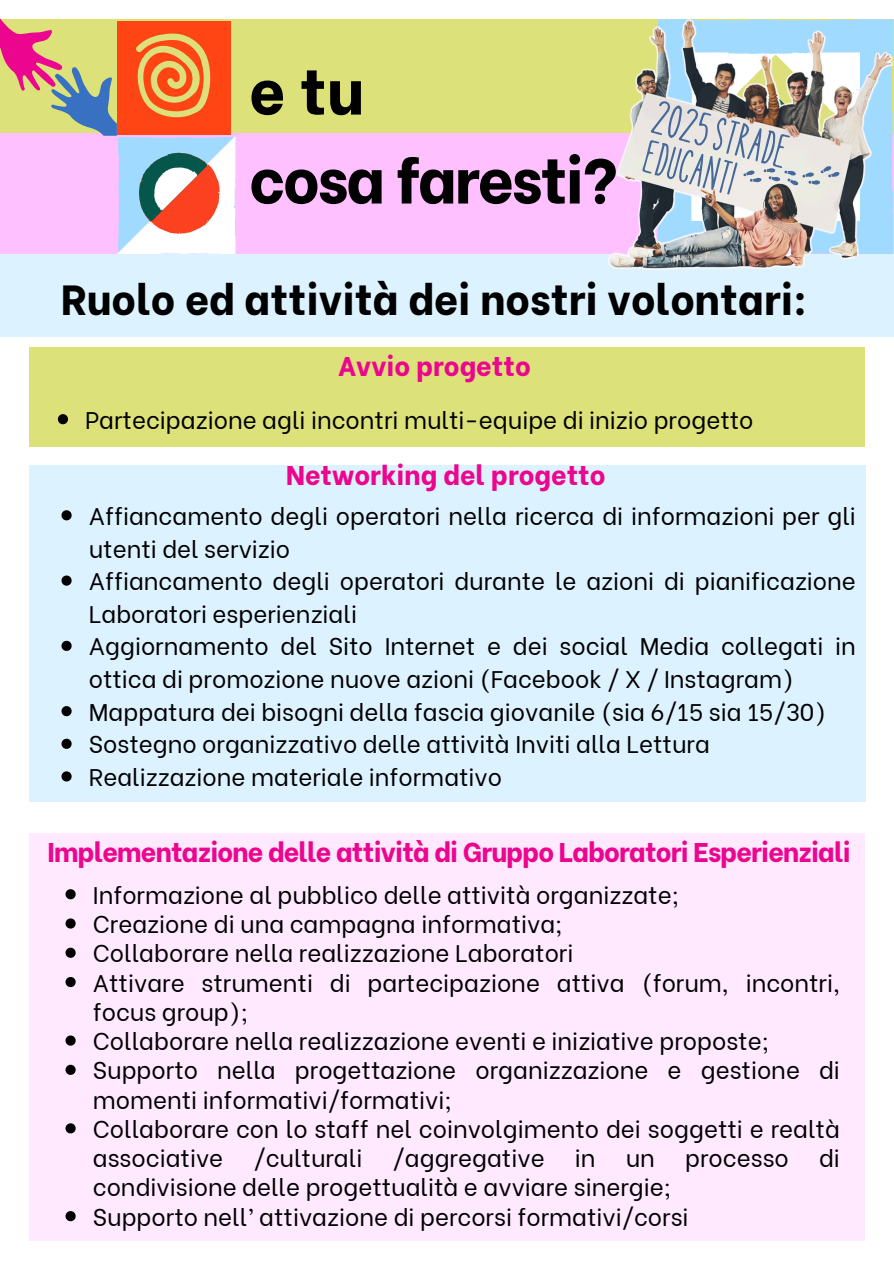
<style>
.page{position:relative;width:894px;height:1264px;background:#fff}
.page>*{position:absolute;margin:0;border:0;box-sizing:border-box;transform-origin:0 0}
.t1{font:800 63px "Be Vietnam";letter-spacing:-.035em;color:#000}
.t2{font:50.1px "Handwrite";color:#46699b}
.t3{font:49.5px "Handwrite";color:#46699b}
.t4{font:800 42px "Be Vietnam";color:#000}
.t5{font:800 27px "Be Vietnam";letter-spacing:-.03em;color:#ec058e}
.t6{font:800 27px "Be Vietnam";color:#ec058e}
.t7{font:24px/32.7px "Be Vietnam";color:#000}
</style>
<div class="page">
<div style="left:0;top:19px;width:893px;height:235px;background:#ffc0ff"></div>
<div style="left:0;top:19px;width:893px;height:114px;background:#dde179"></div>
<svg style="left:0;top:19px;width:235px;height:235px"></svg>
<div style="left:0;top:254px;width:893px;height:83px;background:#ddf2ff"></div>
<div style="left:30px;top:347px;width:834px;height:99px;background:#dde179"></div>
<svg style="left:58px;top:414px;width:10px;height:10px"></svg>
<div style="left:30px;top:465px;width:835px;height:336px;background:#ddf2ff"></div>
<svg style="left:61px;top:510px;width:11px;height:10px"></svg>
<svg style="left:61px;top:575px;width:11px;height:10px"></svg>
<svg style="left:61px;top:640px;width:11px;height:11px"></svg>
<svg style="left:61px;top:706px;width:11px;height:10px"></svg>
<svg style="left:61px;top:738px;width:11px;height:10px"></svg>
<svg style="left:61px;top:771px;width:11px;height:10px"></svg>
<div style="left:30px;top:833px;width:834px;height:408px;background:#ffe9ff"></div>
<svg style="left:65px;top:889px;width:11px;height:10px"></svg>
<svg style="left:65px;top:918px;width:11px;height:10px"></svg>
<svg style="left:65px;top:947px;width:11px;height:10px"></svg>
<svg style="left:65px;top:977px;width:11px;height:10px"></svg>
<svg style="left:65px;top:1035px;width:11px;height:10px"></svg>
<svg style="left:65px;top:1064px;width:11px;height:10px"></svg>
<svg style="left:65px;top:1123px;width:11px;height:10px"></svg>
<svg style="left:65px;top:1211px;width:11px;height:10px"></svg>
<img style="left:608px;top:26px;width:251px;height:244px">
<img style="left:658px;top:19px;width:235px;height:235px">
<p class="t1" style="left:249px;top:39px;width:116px">e tu</p>
<p class="t1" style="left:249px;top:128px;width:370px">cosa faresti?</p>
<p class="t2" style="left:659px;top:94px;width:140px;rotate:15deg">2025STRADE</p>
<h5 class="t3" style="left:650px;top:132px;width:94px;rotate:15deg">EDUCANTI</h5>
<p class="t4" style="left:61px;top:264px;width:747px">Ruolo ed attività dei nostri volontari:</p>
<h3 class="t6" style="left:338px;top:343px;width:194px">Avvio progetto</h3>
<p class="t7" style="left:85px;top:401px;width:669px">Partecipazione agli incontri multi-equipe di inizio progetto</p>
<p class="t6" style="left:286px;top:453px;width:321px">Networking del progetto</p>
<h3 class="t7" style="left:89px;top:497px;width:768px">Affiancamento degli operatori nella ricerca di informazioni per gli utenti del servizio</h3>
<p class="t7" style="left:89px;top:562px;width:768px">Affiancamento degli operatori durante le azioni di pianificazione<br>Laboratori esperienziali</p>
<h2 class="t7" style="left:89px;top:628px;width:768px">Aggiornamento del Sito Internet e dei social Media collegati in ottica di promozione nuove azioni (Facebook / X / Instagram)</h2>
<h1 class="t7" style="left:89px;top:693px;width:738px">Mappatura dei bisogni della fascia giovanile (sia 6/15 sia 15/30)</h1>
<h1 class="t7" style="left:89px;top:725px;width:622px">Sostegno organizzativo delle attività Inviti alla Lettura</h1>
<h4 class="t7" style="left:89px;top:758px;width:415px">Realizzazione materiale informativo</h4>
<h5 class="t5" style="left:47px;top:829px;width:804px">Implementazione delle attività di Gruppo Laboratori Esperienziali</h5>
<p class="t7" style="left:93px;top:876px;width:587px">Informazione al pubblico delle attività organizzate;</p>
<h5 class="t7" style="left:93px;top:905px;width:471px">Creazione di una campagna informativa;</h5>
<p class="t7" style="left:93px;top:934px;width:482px">Collaborare nella realizzazione Laboratori</p>
<p class="t7" style="left:93px;top:965px;width:748px;line-height:29.2px">Attivare strumenti di partecipazione attiva (forum, incontri, focus group);</p>
<p class="t7" style="left:93px;top:1022px;width:677px">Collaborare nella realizzazione eventi e iniziative proposte;</p>
<p class="t7" style="left:93px;top:1053px;width:748px;line-height:29.2px">Supporto nella progettazione organizzazione e gestione di momenti informativi/formativi;</p>
<p class="t7" style="left:93px;top:1112px;width:748px;line-height:29.2px">Collaborare con lo staff nel coinvolgimento dei soggetti e realtà associative</p>
<p class="t7" style="left:253px;top:1139px;width:110px">/culturali</p>
<p class="t7" style="left:392px;top:1139px;width:153px">/aggregative</p>
<p class="t7" style="left:574px;top:1139px;width:22px">in</p>
<p class="t7" style="left:625px;top:1139px;width:31px">un</p>
<p class="t7" style="left:685px;top:1139px;width:105px">processo</p>
<p class="t7" style="left:818px;top:1139px;width:22px">di</p>
<p class="t7" style="left:93px;top:1168px;width:580px">condivisione delle progettualità e avviare sinergie;</p>
<p class="t7" style="left:93px;top:1198px;width:597px">Supporto nell’ attivazione di percorsi formativi/corsi</p>
</div>
